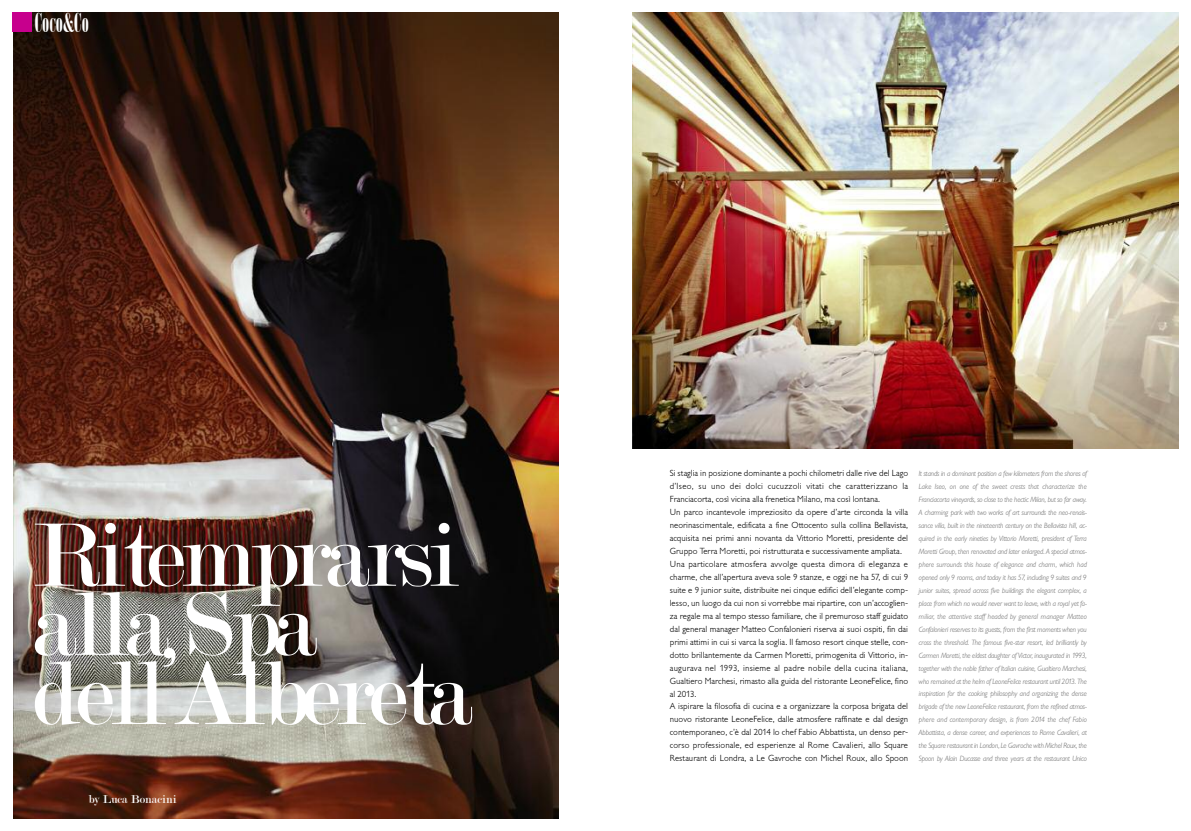
<style>
.page{position:relative;width:1191px;height:831px;background:#fff}
.page>*{position:absolute;margin:0;border:0;box-sizing:border-box;transform-origin:0 0}
.t1{font:96.25px/69.1px "Modern";letter-spacing:-.045em;color:#fff}
.t2{font:26.25px "Onyx";color:#fff}
.t3{font:12.25px "Modern";color:#fff}
.t4{font:300 8.75px/13px "Gill Sans BQ";color:#000}
.t5{font:italic 300 7.44px/13px "Gill Sans BQ";letter-spacing:-.05em;color:#787878;text-align:justify}
</style>
<div class="page">
<img style="left:13px;top:12px;width:545px;height:807px">
<div style="left:12px;top:12px;width:20px;height:20px;background:#c7008d"></div>
<img style="left:632px;top:12px;width:546px;height:437px">
<h2 class="t2" style="left:35px;top:9px;width:55px">Coco&amp;Co</h2>
<h1 class="t1" style="left:33px;top:523px;width:442px">Ritemprarsi alla Spa dell’Albereta</h1>
<h3 class="t3" style="left:88px;top:794px;width:90px">by Luca Bonacini</h3>
<p class="t4" style="left:670px;top:467px;width:240px">Si staglia in posizione dominante a pochi chilometri dalle rive del Lago d’Iseo, su uno dei dolci cucuzzoli vitati che caratterizzano la Franciacorta, così vicina alla frenetica Milano, ma così lontana.<br>Un parco incantevole impreziosito da opere d’arte circonda la villa neorinascimentale, edificata a fine Ottocento sulla collina Bellavista, acquisita nei primi anni novanta da Vittorio Moretti, presidente del Gruppo Terra Moretti, poi ristrutturata e successivamente ampliata.<br>Una particolare atmosfera avvolge questa dimora di eleganza e charme, che all’apertura aveva sole 9 stanze, e oggi ne ha 57, di cui 9 suite e 9 junior suite, distribuite nei cinque edifici dell’elegante comp&shy;lesso, un luogo da cui non si vorrebbe mai ripartire, con un’accoglien&shy;za regale ma al tempo stesso familiare, che il premuroso staff guidato dal general manager Matteo Confalonieri riserva ai suoi ospiti, fin dai primi attimi in cui si varca la soglia. Il famoso resort cinque stelle, con&shy;dotto brillantemente da Carmen Moretti, primogenita di Vittorio, in&shy;augurava nel 1993, insieme al padre nobile della cucina italiana, Gualtiero Marchesi, rimasto alla guida del ristorante LeoneFelice, fino al 2013.<br>A ispirare la filosofia di cucina e a organizzare la corposa brigata del nuovo ristorante LeoneFelice, dalle atmosfere raffinate e dal design contemporaneo, c’è dal 2014 lo chef Fabio Abbattista, un denso per&shy;corso professionale, ed esperienze al Rome Cavalieri, allo Square Restaurant di Londra, a Le Gavroche con Michel Roux, allo Spoon</p>
<p class="t5" style="left:918px;top:467px;width:170px">It stands in a dominant position a few kilometers from the shores of Lake Iseo, on one of the sweet crests that characterize the Franciacorta vineyards, so close to the hectic Milan, but so far away.<br>A charming park with two works of art surrounds the neo-renais&shy;sance villa, built in the nineteenth century on the Bellavista hill, ac&shy;quired in the early nineties by Vittorio Moretti, president of Terra Moretti Group, then renovated and later enlarged. A special atmos&shy;phere surrounds this house of elegance and charm, which had opened only 9 rooms, and today it has 57, including 9 suites and 9 junior suites, spread across five buildings the elegant complex, a place from which no would never want to leave, with a royal yet fa&shy;miliar, the attentive staff headed by general manager Matteo Confalonieri reserves to its guests, from the first moments when you cross the threshold. The famous five-star resort, led brilliantly by Carmen Moretti, the eldest daughter of Victor, inaugurated in 1993, together with the noble father of Italian cuisine, Gualtiero Marchesi, who remained at the helm of LeoneFelice restaurant until 2013. The inspiration for the cooking philosophy and organizing the dense brigade of the new LeoneFelice restaurant, from the refined atmos&shy;phere and contemporary design, is from 2014 the chef Fabio Abbattista, a dense career, and experiences to Rome Cavalieri, at the Square restaurant in London, Le Gavroche with Michel Roux, the Spoon by Alain Ducasse and three years at the restaurant Unico</p>
</div>
